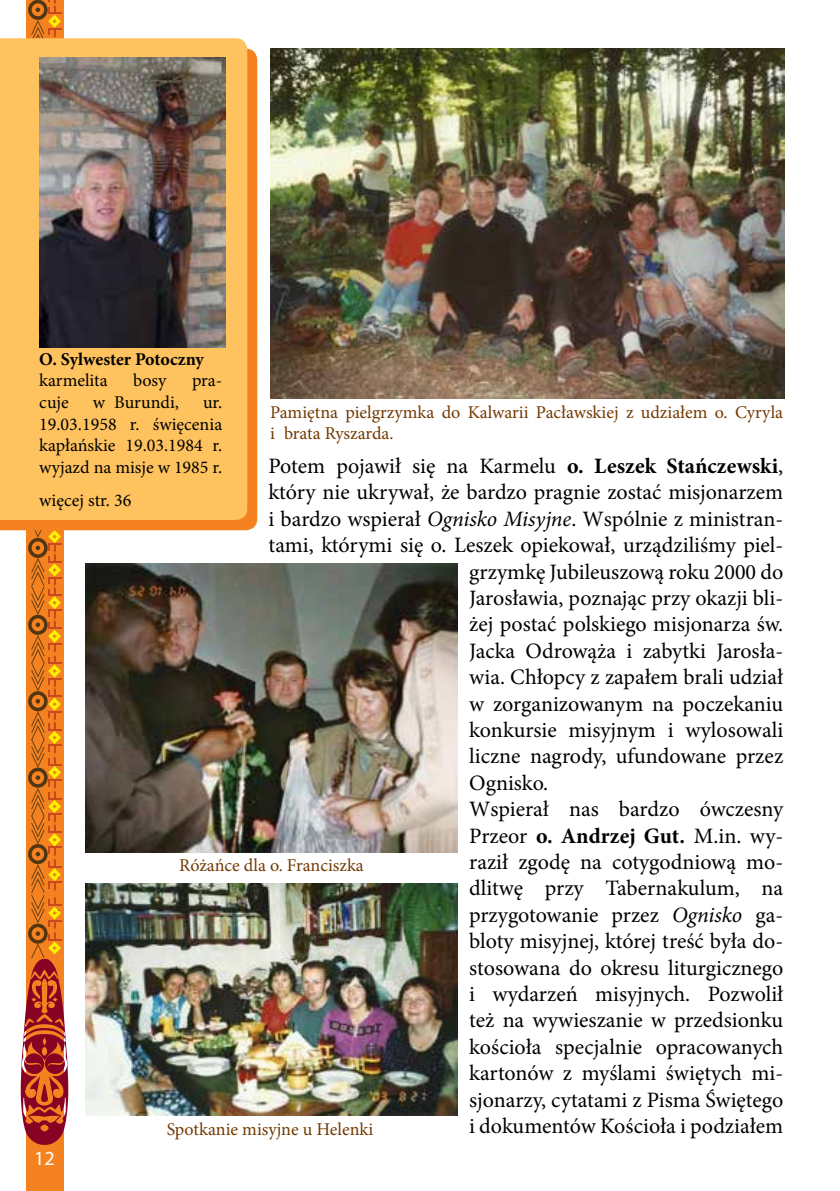
<style>
.page{position:relative;width:840px;height:1191px;background:#fff}
.page>*{position:absolute;margin:0;border:0;box-sizing:border-box;transform-origin:0 0}
.t1{font:22px "Minion Pro";color:#000}
.t2{font:20px "Myriad Pro";color:#fff}
.t3{font:18px/21.6px "Minion Pro";color:#733900}
.t4{font:18px/21.6px "Minion Pro";color:#000;text-align:justify}
.t5{font:700 18px "Minion Pro";letter-spacing:-.005em;color:#000}
.s1{font-weight:700}
.s2{font-style:italic}
</style>
<div class="page">
<div style="left:26px;top:0;width:37px;height:1191px;background:#f58220"></div>
<svg style="left:21px;top:0;width:47px;height:1145px"></svg>
<svg style="left:0;top:49px;width:257px;height:481px;background:#f58322"></svg>
<div style="left:0;top:38px;width:247px;height:482px;background:#fec25e"></div>
<img style="left:40px;top:57px;width:185px;height:290px">
<img style="left:270px;top:49px;width:514px;height:350px">
<img style="left:85px;top:563px;width:372px;height:289px">
<img style="left:85px;top:883px;width:372px;height:232px">
<p class="t5" style="left:39px;top:346px;width:166px">O. Sylwester Potoczny</p>
<p class="t4" style="left:39px;top:370px;width:70px">karmelita</p>
<p class="t4" style="left:133px;top:370px;width:35px">bosy</p>
<p class="t4" style="left:192px;top:370px;width:32px">pra-</p>
<p class="t4" style="left:39px;top:391px;width:31px">cuje</p>
<p class="t4" style="left:93px;top:391px;width:87px">w Burundi,</p>
<p class="t4" style="left:39px;top:391px;width:184px;text-indent:164px">ur.<br>19.03.1958 r. święcenia kapłańskie 19.03.1984 r. wyjazd na misje w 1985 r.</p>
<p class="t4" style="left:39px;top:489px;width:93px">więcej str. 36</p>
<p class="t3" style="left:270px;top:401px;width:514px">Pamiętna pielgrzymka do Kalwarii Pacławskiej z udziałem o. Cyryla i brata Ryszarda.</p>
<p class="t1" style="left:268px;top:451px;width:516px">Potem pojawił się na Karmelu <span class="s1">o. Leszek Stańczewski</span>,</p>
<p class="t1" style="left:268px;top:477px;width:516px">który nie ukrywał, że bardzo pragnie zostać misjonarzem</p>
<p class="t1" style="left:268px;top:504px;width:516px">i bardzo wspierał <span class="s2">Ognisko Misyjne</span>. Wspólnie z ministran-</p>
<p class="t1" style="left:268px;top:530px;width:516px">tami, którymi się o. Leszek opiekował, urządziliśmy piel-</p>
<p class="t1" style="left:469px;top:557px;width:315px">grzymkę Jubileuszową roku 2000 do</p>
<p class="t1" style="left:469px;top:583px;width:315px">Jarosławia, poznając przy okazji bli-</p>
<p class="t1" style="left:469px;top:609px;width:315px">żej postać polskiego misjonarza św.</p>
<p class="t1" style="left:469px;top:636px;width:315px">Jacka Odrowąża i zabytki Jarosła-</p>
<p class="t1" style="left:469px;top:662px;width:315px">wia. Chłopcy z zapałem brali udział</p>
<p class="t1" style="left:469px;top:689px;width:315px">w zorganizowanym na poczekaniu</p>
<p class="t1" style="left:469px;top:715px;width:315px">konkursie misyjnym i wylosowali</p>
<p class="t1" style="left:469px;top:741px;width:315px">liczne nagrody, ufundowane przez</p>
<p class="t1" style="left:469px;top:768px;width:81px">Ognisko.</p>
<p class="t1" style="left:469px;top:794px;width:315px">Wspierał nas bardzo ówczesny</p>
<p class="t1" style="left:469px;top:821px;width:315px">Przeor <span class="s1">o. Andrzej Gut.</span> M.in. wy-</p>
<p class="t1" style="left:469px;top:847px;width:315px">raził zgodę na cotygodniową mo-</p>
<p class="t1" style="left:469px;top:873px;width:315px">dlitwę przy Tabernakulum, na</p>
<p class="t1" style="left:469px;top:900px;width:315px">przygotowanie przez <span class="s2">Ognisko</span> ga-</p>
<p class="t1" style="left:469px;top:926px;width:315px">bloty misyjnej, której treść była do-</p>
<p class="t1" style="left:469px;top:953px;width:315px">stosowana do okresu liturgicznego</p>
<p class="t1" style="left:469px;top:979px;width:315px">i wydarzeń misyjnych. Pozwolił</p>
<p class="t1" style="left:469px;top:1005px;width:315px">też na wywieszanie w przedsionku</p>
<p class="t1" style="left:469px;top:1032px;width:315px">kościoła specjalnie opracowanych</p>
<p class="t1" style="left:469px;top:1058px;width:315px">kartonów z myślami świętych mi-</p>
<p class="t1" style="left:469px;top:1085px;width:315px">sjonarzy, cytatami z Pisma Świętego</p>
<p class="t1" style="left:469px;top:1111px;width:315px">i dokumentów Kościoła i podziałem</p>
<p class="t3" style="left:179px;top:854px;width:186px">Różańce dla o. Franciszka</p>
<p class="t3" style="left:166px;top:1118px;width:208px">Spotkanie misyjne u Helenki</p>
<p class="t2" style="left:34px;top:1146px;width:22px">12</p>
</div>
